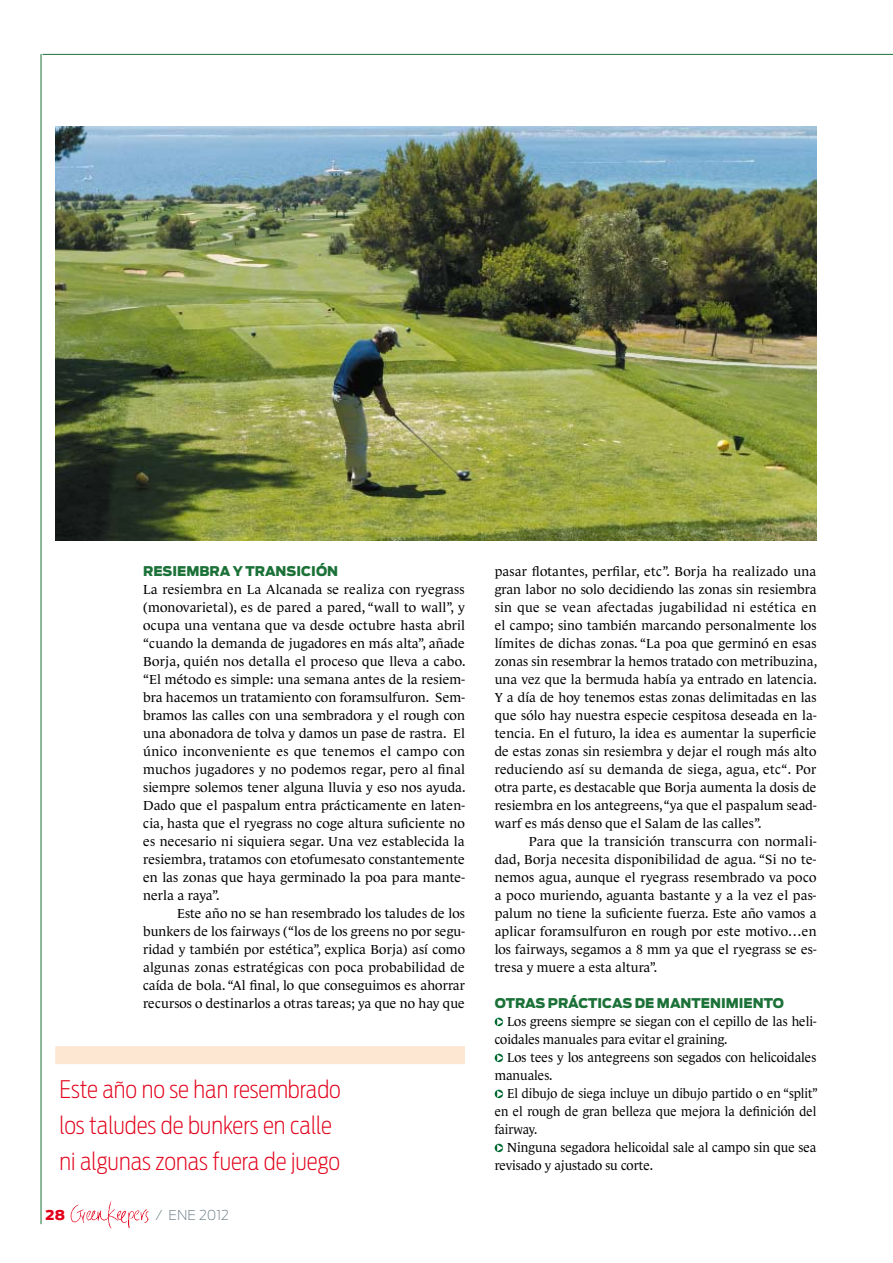
<style>
.page{position:relative;width:893px;height:1263px;background:#fff}
.page>*{position:absolute;margin:0;border:0;box-sizing:border-box;transform-origin:0 0}
.t1{font:200 24px/36px "Antenna Cond";color:#e2001a}
.t2{font:200 13.5px "Antenna";color:#697c86}
.t3{font:900 13.5px "Antenna";color:#e2001a}
.t4{font:13.35px/18px "Le Monde Journal";color:#000;text-align:justify}
.t5{font:13.35px/18px "Le Monde Journal";color:#000;text-align:justify;scale:.94 1}
.t6{font:900 13.35px "Antenna";color:#1b7137}
</style>
<div class="page">
<img style="left:70px;top:1201px;width:79px;height:28px">
<svg style="left:495px;top:1018px;width:8px;height:8px"></svg>
<svg style="left:495px;top:1054px;width:8px;height:8px"></svg>
<svg style="left:495px;top:1090px;width:8px;height:8px"></svg>
<svg style="left:495px;top:1144px;width:8px;height:8px"></svg>
<hr style="left:43px;top:54px;width:850px;height:1px;background:#1b7137">
<hr style="left:41px;top:54px;width:1px;height:1170px;background:#1b7137">
<img style="left:55px;top:126px;width:761px;height:414px">
<div style="left:55px;top:1046px;width:410px;height:18px;background:#fde6d2"></div>
<p class="t6" style="left:143px;top:563px;width:11px">RES</p>
<p class="t6" style="left:172px;top:563px;width:104px">IEMBRA Y TRANS</p>
<p class="t6" style="left:296px;top:563px;width:41px">ICIÓN</p>
<p class="t4" style="left:143px;top:580px;width:324px">La resiembra en La Alcanada se realiza con ryegrass (monovarietal), es de pared a pared, “wall to wall”, y ocupa una ventana que va desde octubre hasta abril “cuando la demanda de jugadores en más alta”, añade Borja, quién nos detalla el proceso que lleva a cabo. “El método es simple: una semana antes de la resiem&shy;bra hacemos un tratamiento con foramsulfuron. Sem&shy;bramos las calles con una sembradora y el rough con una abonadora de tolva y damos un pase de rastra. El único inconveniente es que tenemos el campo con muchos jugadores y no podemos regar, pero al final siempre solemos tener alguna lluvia y eso nos ayuda.<br>Dado que el paspalum entra prácticamente en laten&shy;cia, hasta que el ryegrass no coge altura suficiente no es necesario ni siquiera segar. Una vez establecida la resiembra, tratamos con etofumesato constantemente en las zonas que haya germinado la poa para mante&shy;nerla a raya”.</p>
<p class="t4" style="left:143px;top:904px;width:323px;text-indent:34px">Este año no se han resembrado los taludes de los bunkers de los fairways (“los de los greens no por segu&shy;ridad y también por estética”, explica Borja) así como algunas zonas estratégicas con poca probabilidad de caída de bola. “Al final, lo que conseguimos es ahorrar recursos o destinarlos a otras tareas; ya que no hay que</p>
<h1 class="t1" style="left:60px;top:1071px;width:283px">Este año no se han resembrado los taludes de bunkers en calle ni algunas zonas fuera de juego</h1>
<p class="t3" style="left:46px;top:1207px;width:21px">28</p>
<p class="t2" style="left:156px;top:1207px;width:75px">/ ENE 2012</p>
<p class="t4" style="left:495px;top:562px;width:324px">pasar flotantes, perfilar, etc”. Borja ha realizado una gran labor no solo decidiendo las zonas sin resiembra sin que se vean afectadas jugabilidad ni estética en el campo; sino también marcando personalmente los límites de dichas zonas. “La poa que germinó en esas zonas sin resembrar la hemos tratado con metribuzina, una vez que la bermuda había ya entrado en latencia.<br>Y a día de hoy tenemos estas zonas delimitadas en las que sólo hay nuestra especie cespitosa deseada en la&shy;tencia. En el futuro, la idea es aumentar la superficie de estas zonas sin resiembra y dejar el rough más alto reduciendo así su demanda de siega, agua, etc“. Por otra parte, es destacable que Borja aumenta la dosis de resiembra en los antegreens, “ya que el paspalum sead&shy;warf es más denso que el Salam de las calles”.</p>
<p class="t4" style="left:495px;top:832px;width:323px;text-indent:34px">Para que la transición transcurra con normali&shy;dad, Borja necesita disponibilidad de agua. “Si no te&shy;nemos agua, aunque el ryegrass resembrado va poco a poco muriendo, aguanta bastante y a la vez el pas&shy;palum no tiene la suficiente fuerza. Este año vamos a aplicar foramsulfuron en rough por este motivo…en los fairways, segamos a 8 mm ya que el ryegrass se es&shy;tresa y muere a esta altura”.</p>
<p class="t6" style="left:495px;top:995px;width:119px">OTRAS PRÁCTICAS</p>
<p class="t6" style="left:635px;top:995px;width:47px">DE MANTEN</p>
<p class="t6" style="left:721px;top:995px;width:34px">IMIENT</p>
<p class="t6" style="left:773px;top:995px;width:13px">O</p>
<p class="t4" style="left:495px;top:1012px;width:323px;text-indent:12px">Los greens siempre se siegan con el cepillo de las heli&shy;coidales manuales para evitar el graining.</p>
<p class="t4" style="left:495px;top:1048px;width:323px;text-indent:13px">Los tees y los antegreens son segados con helicoidales manuales.</p>
<p class="t5" style="left:495px;top:1084px;width:345px;text-indent:12px">El dibujo de siega incluye un dibujo partido o en “split” en el rough de gran belleza que mejora la definición del fairway.</p>
<p class="t4" style="left:495px;top:1138px;width:323px;text-indent:12px">Ninguna segadora helicoidal sale al campo sin que sea revisado y ajustado su corte.</p>
</div>
